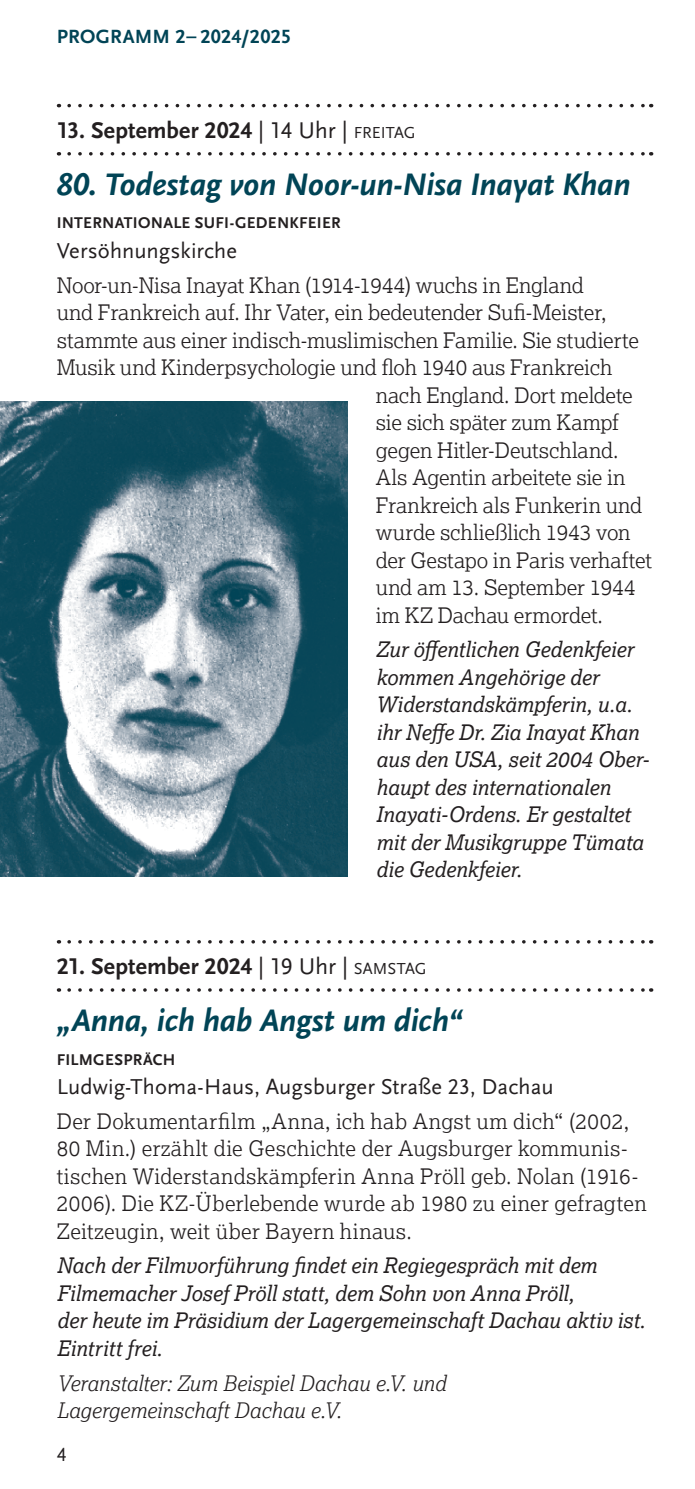
<style>
.page{position:relative;width:695px;height:1489px;background:#fff}
.page>*{position:absolute;margin:0;border:0;box-sizing:border-box;transform-origin:0 0}
.t1{font:32.5px "Scala Sans Bold LF Italic";letter-spacing:-.015em;color:#014456}
.t2{font:23.75px "Scala Sans Bold LF";letter-spacing:.005em;color:#231f20}
.t3{font:22.5px "Scala Sans Regular LF";letter-spacing:.005em;color:#231f20}
.t4{font:300 21.25px/27.5px "Lexia";color:#231f20}
.t5{font:italic 21.25px/27.5px "Lexia";letter-spacing:-.005em;color:#231f20}
.t6{font:italic 300 21.25px/27.5px "Lexia";letter-spacing:-.005em;color:#231f20}
.t7{font:20px "Scala Sans Bold LF";letter-spacing:.015em;color:#014456}
.t8{font:20px "Scala Sans Regular LF";color:#231f20}
.t9{font:16.25px "Scala Sans Bold LF";letter-spacing:.015em;color:#231f20}
.s1{font-family:"Scala Sans Regular LF"}
.s2{font-family:"Scala Sans Regular LF";font-size:16.75px}
</style>
<div class="page">
<svg style="left:69px;top:104px;width:582px;height:3px"></svg>
<svg style="left:69px;top:152px;width:582px;height:3px"></svg>
<svg style="left:69px;top:940px;width:582px;height:3px"></svg>
<svg style="left:69px;top:988px;width:582px;height:3px"></svg>
<img style="left:0;top:402px;width:347px;height:474px">
<p class="t7" style="left:57px;top:26px;width:236px">PROGRAMM 2– 2024/2025</p>
<p class="t2" style="left:57px;top:117px;width:360px">13. September 2024 <span class="s1">| 14 Uhr |</span> <span class="s2">FREITAG</span></p>
<h1 class="t1" style="left:57px;top:167px;width:575px">80. Todestag von Noor-un-Nisa Inayat Khan</h1>
<p class="t9" style="left:57px;top:214px;width:285px">INTERNATIONALE SUFI-GEDENKFEIER</p>
<p class="t3" style="left:57px;top:238px;width:182px">Versöhnungskirche</p>
<p class="t4" style="left:57px;top:270px;width:528px">Noor-un-Nisa Inayat Khan (1914-1944) wuchs in England</p>
<p class="t4" style="left:57px;top:298px;width:551px">und Frankreich auf. Ihr Vater, ein bedeutender Sufi-Meister,</p>
<p class="t4" style="left:57px;top:325px;width:583px">stammte aus einer indisch-muslimischen Familie. Sie studierte</p>
<p class="t4" style="left:57px;top:353px;width:557px">Musik und Kinderpsychologie und floh 1940 aus Frankreich</p>
<p class="t4" style="left:376px;top:380px;width:258px">nach England. Dort meldete</p>
<p class="t4" style="left:376px;top:408px;width:244px">sie sich später zum Kampf</p>
<p class="t4" style="left:376px;top:435px;width:244px">gegen Hitler-Deutschland.</p>
<p class="t4" style="left:376px;top:463px;width:251px">Als Agentin arbeitete sie in</p>
<p class="t4" style="left:376px;top:490px;width:268px">Frankreich als Funkerin und</p>
<p class="t4" style="left:376px;top:518px;width:256px">wurde schließlich 1943 von</p>
<p class="t4" style="left:376px;top:545px;width:278px">der Gestapo in Paris verhaftet</p>
<p class="t4" style="left:376px;top:573px;width:261px">und am 13. September 1944</p>
<p class="t4" style="left:376px;top:600px;width:229px">im KZ Dachau ermordet.</p>
<p class="t5" style="left:376px;top:635px;width:274px">Zur öffentlichen Gedenkfeier kommen Angehörige der<br>Widerstandskämpferin, u.a. ihr Neffe Dr. Zia Inayat Khan aus den USA, seit 2004 Ober&shy;haupt des internationalen<br>Inayati-Ordens. Er gestaltet mit der Musikgruppe Tümata die Gedenkfeier.</p>
<p class="t2" style="left:57px;top:953px;width:371px">21. September 2024 <span class="s1">| 19 Uhr |</span> <span class="s2">SAMSTAG</span></p>
<h1 class="t1" style="left:57px;top:1003px;width:407px">„Anna, ich hab Angst um dich“</h1>
<p class="t9" style="left:57px;top:1050px;width:120px">FILMGESPRÄCH</p>
<p class="t3" style="left:57px;top:1074px;width:498px">Ludwig-Thoma-Haus, Augsburger Straße 23, Dachau</p>
<p class="t4" style="left:57px;top:1106px;width:591px">Der Dokumentarfilm „Anna, ich hab Angst um dich“ (2002, 80 Min.) erzählt die Geschichte der Augsburger kommunis&shy;tischen Widerstandskämpferin Anna Pröll geb. Nolan (1916- 2006). Die KZ-Überlebende wurde ab 1980 zu einer gefragten Zeitzeugin, weit über Bayern hinaus.</p>
<p class="t5" style="left:57px;top:1251px;width:590px">Nach der Filmvorführung findet ein Regiegespräch mit dem Filmemacher Josef Pröll statt, dem Sohn von Anna Pröll,<br>der heute im Präsidium der Lagergemeinschaft Dachau aktiv ist.<br>Eintritt frei.</p>
<p class="t6" style="left:57px;top:1368px;width:391px">Veranstalter: Zum Beispiel Dachau e.V. und<br>Lagergemeinschaft Dachau e.V.</p>
<p class="t8" style="left:57px;top:1442px;width:11px">4</p>
</div>
